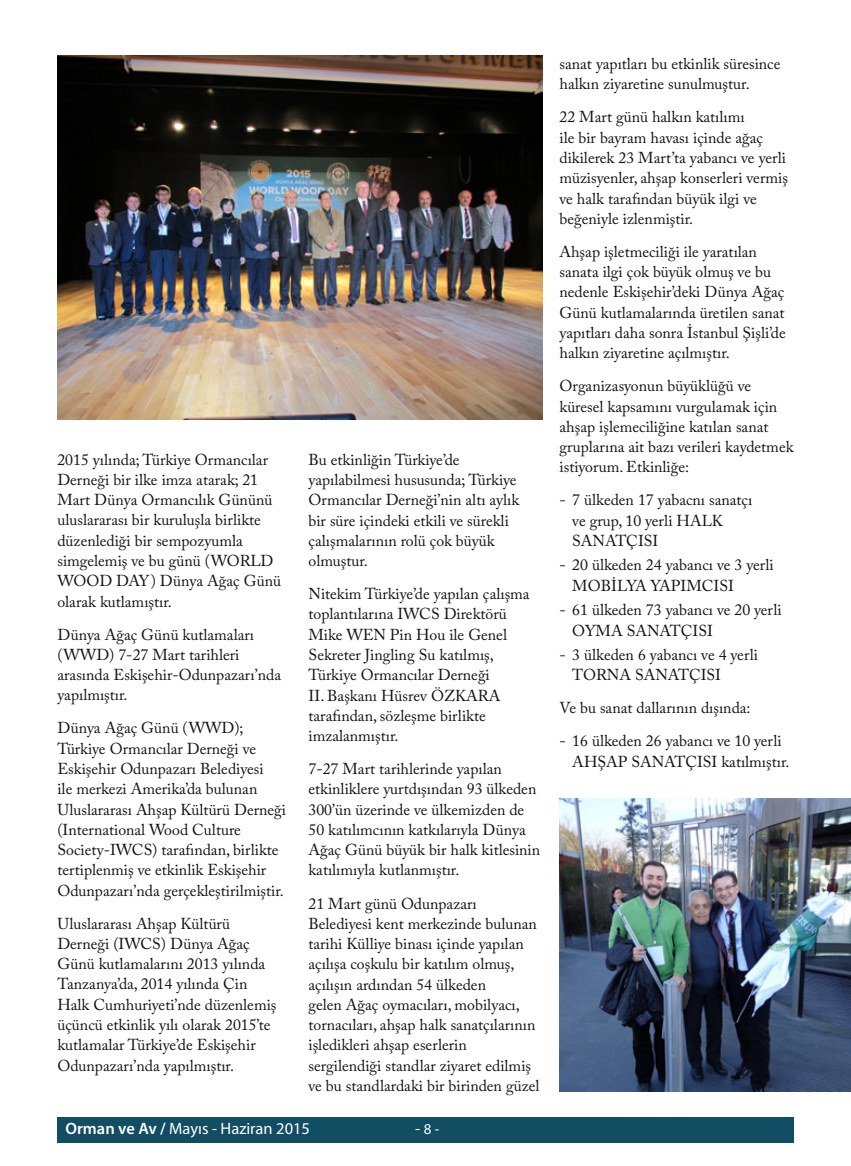
<style>
.page{position:relative;width:851px;height:1166px;background:#fff}
.page>*{position:absolute;margin:0;border:0;box-sizing:border-box;transform-origin:0 0}
.t1{font:16.5px "Myriad Pro";color:#fff}
.t2{font:15.75px/20.2px "Adobe Caslon Pro";color:#121212}
.t3{font:15px "Myriad Pro";color:#fff}
.s1{font-weight:600}
.s2{font-size:16.5px}
</style>
<div class="page">
<div style="left:57px;top:1116px;width:736px;height:26px;background:#114d63"></div>
<img style="left:559px;top:798px;width:291px;height:292px">
<img style="left:57px;top:55px;width:485px;height:364px">
<p class="t2" style="left:57px;top:449px;width:225px">2015 yılında; Türkiye Ormancılar<br>Derneği bir ilke imza atarak; 21<br>Mart Dünya Ormancılık Gününü uluslararası bir kuruluşla birlikte düzenlediği bir sempozyumla simgelemiş ve bu günü (WORLD<br>WOOD DAY) Dünya Ağaç Günü olarak kutlamıştır.</p>
<p class="t2" style="left:57px;top:624px;width:225px">Dünya Ağaç Günü kutlamaları (WWD) 7-27 Mart tarihleri arasında Eskişehir-Odunpazarı’nda yapılmıştır.</p>
<p class="t2" style="left:57px;top:717px;width:230px">Dünya Ağaç Günü (WWD); Türkiye Ormancılar Derneği ve Eskişehir Odunpazarı Belediyesi<br>ile merkezi Amerika’da bulunan Uluslararası Ahşap Kültürü Derneği (International Wood Culture Society-IWCS) tarafından, birlikte tertiplenmiş ve etkinlik Eskişehir Odunpazarı’nda gerçekleştirilmiştir.</p>
<p class="t2" style="left:57px;top:912px;width:220px">Uluslararası Ahşap Kültürü<br>Derneği (IWCS) Dünya Ağaç<br>Günü kutlamalarını 2013 yılında<br>Tanzanya’da, 2014 yılında Çin<br>Halk Cumhuriyeti’nde düzenlemiş üçüncü etkinlik yılı olarak 2015’te kutlamalar Türkiye’de Eskişehir<br>Odunpazarı’nda yapılmıştır.</p>
<p class="t2" style="left:308px;top:449px;width:212px">Bu etkinliğin Türkiye’de yapılabilmesi hususunda; Türkiye<br>Ormancılar Derneği’nin altı aylık bir süre içindeki etkili ve sürekli çalışmalarının rolü çok büyük olmuştur.</p>
<p class="t2" style="left:308px;top:583px;width:223px">Nitekim Türkiye’de yapılan çalışma toplantılarına IWCS Direktörü<br>Mike WEN Pin Hou ile Genel<br>Sekreter Jingling Su katılmış,<br>Türkiye Ormancılar Derneği<br>II. Başkanı Hüsrev ÖZKARA tarafından, sözleşme birlikte imzalanmıştır.</p>
<p class="t2" style="left:308px;top:758px;width:233px">7-27 Mart tarihlerinde yapılan etkinliklere yurtdışından 93 ülkeden 300’ün üzerinde ve ülkemizden de 50 katılımcının katkılarıyla Dünya Ağaç Günü büyük bir halk kitlesinin katılımıyla kutlanmıştır.</p>
<p class="t2" style="left:308px;top:892px;width:232px">21 Mart günü Odunpazarı Belediyesi kent merkezinde bulunan tarihi Külliye binası içinde yapılan açılışa coşkulu bir katılım olmuş, açılışın ardından 54 ülkeden<br>gelen Ağaç oymacıları, mobilyacı, tornacıları, ahşap halk sanatçılarının işledikleri ahşap eserlerin sergilendiği standlar ziyaret edilmiş ve bu standlardaki bir birinden güzel</p>
<p class="t1" style="left:65px;top:1118px;width:246px"><span class="s1">Orman ve Av /</span> Mayıs - Haziran 2015</p>
<p class="t3" style="left:415px;top:1119px;width:26px"><span class="s2">-</span> 8 -</p>
<p class="t2" style="left:559px;top:54px;width:222px">sanat yapıtları bu etkinlik süresince halkın ziyaretine sunulmuştur.</p>
<p class="t2" style="left:559px;top:107px;width:230px">22 Mart günü halkın katılımı<br>ile bir bayram havası içinde ağaç dikilerek 23 Mart’ta yabancı ve yerli müzisyenler, ahşap konserleri vermiş ve halk tarafından büyük ilgi ve beğeniyle izlenmiştir.</p>
<p class="t2" style="left:559px;top:241px;width:228px">Ahşap işletmeciliği ile yaratılan sanata ilgi çok büyük olmuş ve bu nedenle Eskişehir’deki Dünya Ağaç Günü kutlamalarında üretilen sanat yapıtları daha sonra İstanbul Şişli’de halkın ziyaretine açılmıştır.</p>
<p class="t2" style="left:559px;top:375px;width:235px">Organizasyonun büyüklüğü ve küresel kapsamını vurgulamak için ahşap işlemeciliğine katılan sanat gruplarına ait bazı verileri kaydetmek istiyorum. Etkinliğe:</p>
<p class="t2" style="left:572px;top:489px;width:181px;text-indent:-13px">- 7 ülkeden 17 yabacnı sanatçı ve grup, 10 yerli HALK<br>SANATÇISI</p>
<p class="t2" style="left:572px;top:554px;width:203px;text-indent:-13px">- 20 ülkeden 24 yabancı ve 3 yerli<br>MOBİLYA YAPIMCISI</p>
<p class="t2" style="left:572px;top:599px;width:211px;text-indent:-13px">- 61 ülkeden 73 yabancı ve 20 yerli<br>OYMA SANATÇISI</p>
<p class="t2" style="left:572px;top:644px;width:187px;text-indent:-13px">- 3 ülkeden 6 yabancı ve 4 yerli<br>TORNA SANATÇISI</p>
<p class="t2" style="left:559px;top:697px;width:192px">Ve bu sanat dallarının dışında:</p>
<p class="t2" style="left:572px;top:730px;width:219px;text-indent:-13px">- 16 ülkeden 26 yabancı ve 10 yerli<br>AHŞAP SANATÇISI katılmıştır.</p>
</div>
